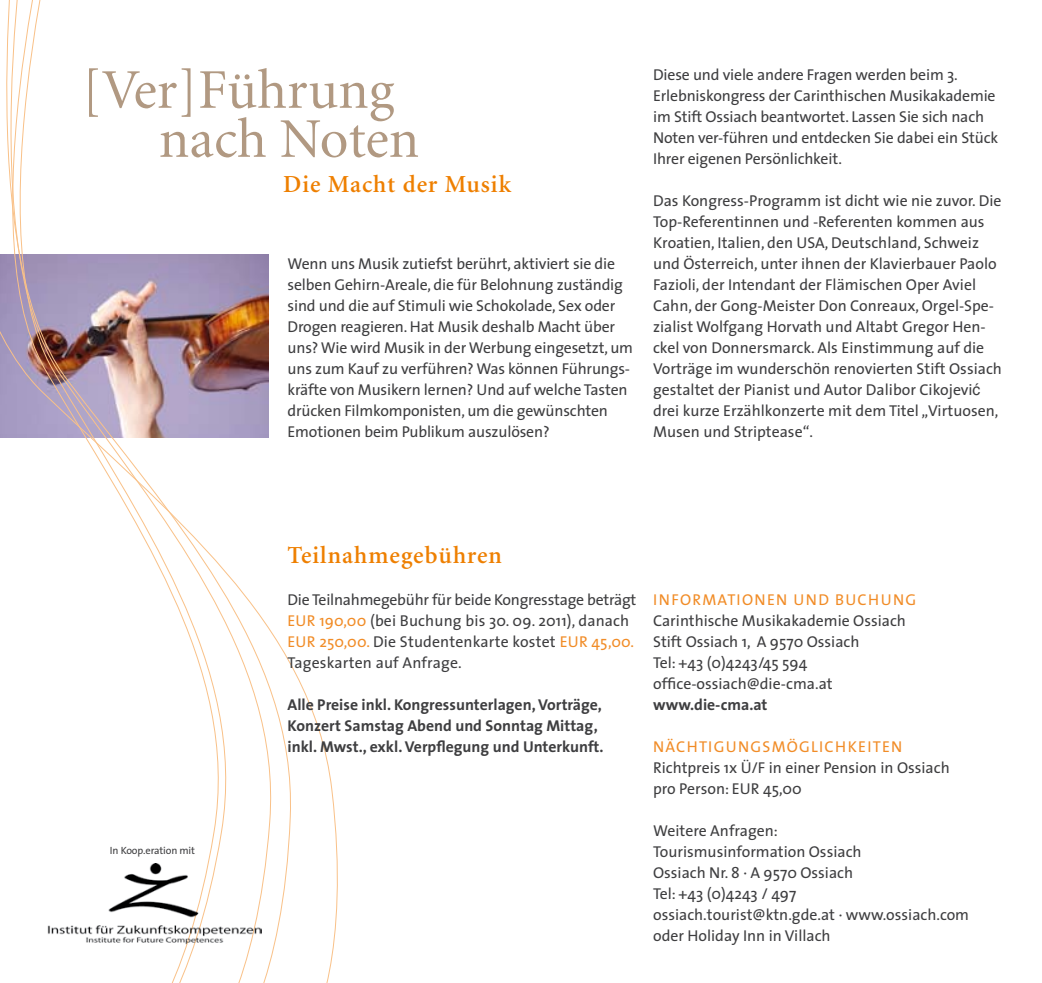
<style>
.page{position:relative;width:1042px;height:983px;background:#fff}
.page>*{position:absolute;margin:0;border:0;box-sizing:border-box;transform-origin:0 0}
.t1{font:56px/49px "Minion";color:#b19982}
.t2{font:600 24.5px "Minion";letter-spacing:.04em;color:#ee7f00}
.t3{font:15.75px/21px "The Sans";color:#3e3e40}
.t4{font:700 15.75px/21px "The Sans";color:#3e3e40}
.t5{font:15.75px "The Sans";letter-spacing:.08em;color:#f18c27}
.t6{font:10.5px "The Sans";letter-spacing:-.01em;color:#3e3e40}
.s1{font-family:"Helvetica"}
.s2{color:#f18c27}
</style>
<div class="page">
<svg style="left:0;top:0;width:297px;height:982px"></svg>
<div style="left:22px;top:858px;width:274px;height:87px;background:#fff"></div>
<img style="left:48px;top:863px;width:214px;height:82px">
<h1 class="t1" style="left:159px;top:67px;width:262px;text-indent:-77px">[Ver]Führung nach Noten</h1>
<h2 class="t2" style="left:283px;top:171px;width:229px">Die Macht der Musik</h2>
<p class="t3" style="left:287px;top:252px;width:347px">Wenn uns Musik zutiefst berührt, aktiviert sie die selben Gehirn-Areale, die für Belohnung zuständig sind und die auf Stimuli wie Schokolade, Sex oder Drogen reagieren. Hat Musik deshalb Macht über uns? Wie wird Musik in der Werbung eingesetzt, um uns zum Kauf zu verführen? Was können Führungs&shy;kräfte von Musikern lernen? Und auf welche Tasten drücken Filmkomponisten, um die gewünschten Emotionen beim Publikum auszulösen?</p>
<p class="t3" style="left:653px;top:63px;width:346px">Diese und viele andere Fragen werden beim 3.<br>Erlebniskongress der Carinthischen Musikakademie im Stift Ossiach beantwortet. Lassen Sie sich nach Noten ver-führen und entdecken Sie dabei ein Stück Ihrer eigenen Persönlichkeit.</p>
<p class="t3" style="left:653px;top:189px;width:350px">Das Kongress-Programm ist dicht wie nie zuvor. Die Top-Referentinnen und -Referenten kommen aus Kroatien, Italien, den USA, Deutschland, Schweiz und Österreich, unter ihnen der Klavierbauer Paolo Fazioli, der Intendant der Flämischen Oper Aviel Cahn, der Gong-Meister Don Conreaux, Orgel-Spe&shy;zialist Wolfgang Horvath und Altabt Gregor Hen&shy;ckel von Donnersmarck. Als Einstimmung auf die Vorträge im wunderschön renovierten Stift Ossiach gestaltet der Pianist und Autor Dalibor Cikojevi<span class="s1">ć </span>drei kurze Erzählkonzerte mit dem Titel „Virtuosen, Musen und Striptease“.</p>
<p class="t6" style="left:110px;top:841px;width:87px">In Koop.eration mit</p>
<h2 class="t2" style="left:287px;top:542px;width:216px">Teilnahmegebühren</h2>
<p class="t3" style="left:287px;top:589px;width:350px">Die Teilnahmegebühr für beide Kongresstage beträgt <span class="s2">EUR 190,00</span> (bei Buchung bis 30. 09. 2011), danach <span class="s2">EUR 250,00.</span> Die Studentenkarte kostet <span class="s2">EUR 45,00.<br></span>Tageskarten auf Anfrage.</p>
<p class="t4" style="left:287px;top:694px;width:317px">Alle Preise inkl. Kongressunterlagen, Vorträge,<br>Konzert Samstag Abend und Sonntag Mittag, inkl. Mwst., exkl. Verpflegung und Unterkunft.</p>
<p class="t5" style="left:653px;top:586px;width:18px">Informationen</p>
<p class="t5" style="left:793px;top:586px;width:13px">und</p>
<p class="t5" style="left:835px;top:586px;width:23px">Buchung</p>
<p class="t3" style="left:653px;top:609px;width:254px">Carinthische Musikakademie Ossiach<br>Stift Ossiach 1, A 9570 Ossiach<br>Tel: +43 (0)4243/45 594 office-ossiach@die-cma.at</p>
<p class="t4" style="left:653px;top:693px;width:116px">www.die-cma.at</p>
<p class="t5" style="left:653px;top:733px;width:35px">Nächtigungsmöglichkeiten</p>
<p class="t3" style="left:653px;top:756px;width:298px">Richtpreis 1x Ü/F in einer Pension in Ossiach pro Person: EUR 45,00</p>
<p class="t3" style="left:653px;top:819px;width:317px">Weitere Anfragen:<br>Tourismusinformation Ossiach<br>Ossiach Nr. 8 · A 9570 Ossiach<br>Tel: +43 (0)4243 / 497 ossiach.tourist@ktn.gde.at · www.ossiach.com oder Holiday Inn in Villach</p>
</div>
